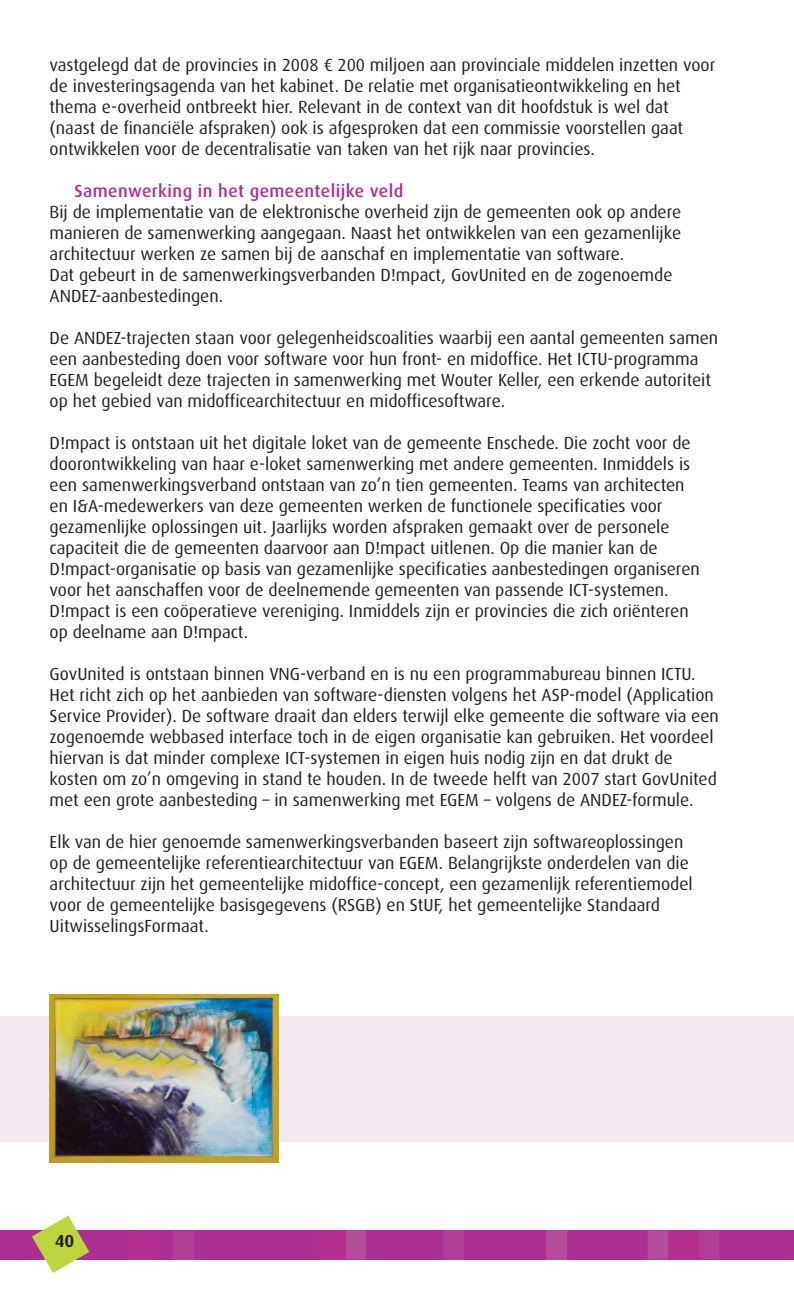
<style>
.page{position:relative;width:794px;height:1290px;background:#fff}
.page>*{position:absolute;margin:0;border:0;box-sizing:border-box;transform-origin:0 0}
.t1{font:17.5px/21px "Dax";color:#231f20}
.t2{font:500 17.5px "Dax";letter-spacing:.025em;color:#ac3093}
.t3{font:700 17.5px "Dax";color:#231f20}
</style>
<div class="page">
<div style="left:0;top:1230px;width:794px;height:30px;background:#ac3093"></div>
<div style="left:129px;top:1230px;width:28px;height:29px;background:#b52e92"></div>
<div style="left:319px;top:1230px;width:27px;height:29px;background:#b52e92"></div>
<div style="left:668px;top:1230px;width:33px;height:29px;background:#b52e92"></div>
<svg style="left:648px;top:1230px;width:20px;height:29px"></svg>
<svg style="left:346px;top:1230px;width:20px;height:29px"></svg>
<div style="left:547px;top:1230px;width:20px;height:29px;background:#b44d9d"></div>
<div style="left:173px;top:1231px;width:20px;height:29px;background:#af3f97"></div>
<svg style="left:701px;top:1230px;width:18px;height:29px"></svg>
<hr style="left:699px;top:1230px;width:2px;height:29px;background:#b83a96">
<div style="left:443px;top:1230px;width:20px;height:29px;background:#af3f97"></div>
<svg style="left:32px;top:1215px;width:57px;height:58px"></svg>
<div style="left:0;top:1016px;width:793px;height:125px;background:#f3e7f1"></div>
<img style="left:50px;top:995px;width:229px;height:168px">
<p class="t1" style="left:50px;top:54px;width:667px">vastgelegd dat de provincies in 2008 € 200 miljoen aan provinciale middelen inzetten voor de investeringsagenda van het kabinet. De relatie met organisatieontwikkeling en het thema e-overheid ontbreekt hier. Relevant in de context van dit hoofdstuk is wel dat (naast de financiële afspraken) ook is afgesproken dat een commissie voorstellen gaat ontwikkelen voor de decentralisatie van taken van het rijk naar provincies.</p>
<p class="t2" style="left:74px;top:181px;width:330px">Samenwerking in het gemeentelijke veld</p>
<p class="t1" style="left:50px;top:201px;width:633px">Bij de implementatie van de elektronische overheid zijn de gemeenten ook op andere manieren de samenwerking aangegaan. Naast het ontwikkelen van een gezamenlijke architectuur werken ze samen bij de aanschaf en implementatie van software.<br>Dat gebeurt in de samenwerkingsverbanden D!mpact, GovUnited en de zogenoemde ANDEZ-aanbestedingen.</p>
<p class="t1" style="left:50px;top:327px;width:670px">De ANDEZ-trajecten staan voor gelegenheidscoalities waarbij een aantal gemeenten samen een aanbesteding doen voor software voor hun front- en midoffice. Het ICTU-programma EGEM begeleidt deze trajecten in samenwerking met Wouter Keller, een erkende autoriteit op het gebied van midofficearchitectuur en midofficesoftware.</p>
<p class="t1" style="left:50px;top:432px;width:651px">D!mpact is ontstaan uit het digitale loket van de gemeente Enschede. Die zocht voor de doorontwikkeling van haar e-loket samenwerking met andere gemeenten. Inmiddels is een samenwerkingsverband ontstaan van zo’n tien gemeenten. Teams van architecten en I&amp;A-medewerkers van deze gemeenten werken de functionele specificaties voor gezamenlijke oplossingen uit. Jaarlijks worden afspraken gemaakt over de personele capaciteit die de gemeenten daarvoor aan D!mpact uitlenen. Op die manier kan de D!mpact-organisatie op basis van gezamenlijke specificaties aanbestedingen organiseren voor het aanschaffen voor de deelnemende gemeenten van passende ICT-systemen.<br>D!mpact is een coöperatieve vereniging. Inmiddels zijn er provincies die zich oriënteren op deelname aan D!mpact.</p>
<p class="t1" style="left:50px;top:663px;width:671px">GovUnited is ontstaan binnen VNG-verband en is nu een programmabureau binnen ICTU.<br>Het richt zich op het aanbieden van software-diensten volgens het ASP-model (Application Service Provider). De software draait dan elders terwijl elke gemeente die software via een zogenoemde webbased interface toch in de eigen organisatie kan gebruiken. Het voordeel hiervan is dat minder complexe ICT-systemen in eigen huis nodig zijn en dat drukt de kosten om zo’n omgeving in stand te houden. In de tweede helft van 2007 start GovUnited met een grote aanbesteding – in samenwerking met EGEM – volgens de ANDEZ-formule.</p>
<p class="t1" style="left:50px;top:831px;width:645px">Elk van de hier genoemde samenwerkingsverbanden baseert zijn softwareoplossingen op de gemeentelijke referentiearchitectuur van EGEM. Belangrijkste onderdelen van die architectuur zijn het gemeentelijke midoffice-concept, een gezamenlijk referentiemodel voor de gemeentelijke basisgegevens (RSGB) en StUF, het gemeentelijke Standaard UitwisselingsFormaat.</p>
<p class="t3" style="left:55px;top:1231px;width:21px">40</p>
</div>
